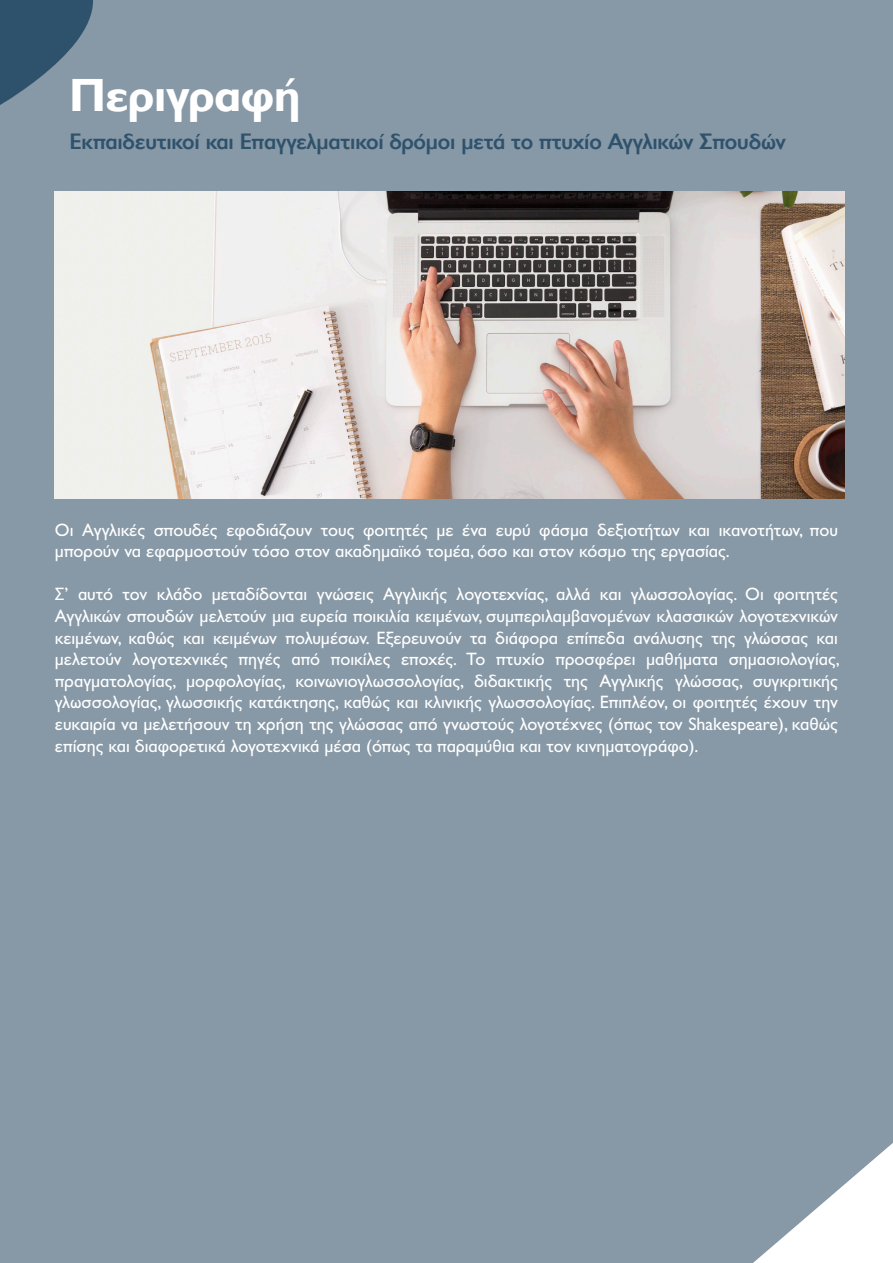
<style>
.page{position:relative;width:893px;height:1263px;background:#8798a6}
.page>*{position:absolute;margin:0;border:0;box-sizing:border-box;transform-origin:0 0}
.t1{font:700 46.65px "Gill Sans Hel";color:#fff}
.t2{font:600 22.5px "Gill Sans Hel";letter-spacing:-.01em;color:#2f526c}
.t3{font:18px/21.6px "Gill Sans Hel";color:#fff}
</style>
<div class="page">
<svg style="left:0;top:0;width:93px;height:105px"></svg>
<svg style="left:753px;top:1143px;width:140px;height:120px"></svg>
<img style="left:55px;top:191px;width:790px;height:307px">
<h1 class="t1" style="left:70px;top:68px;width:232px">Περιγραφή</h1>
<p class="t2" style="left:70px;top:129px;width:718px">Εκπαιδευτικοί και Επαγγελματικοί δρόμοι μετά το πτυχίο Αγγλικών Σπουδών</p>
<p class="t3" style="left:55px;top:519px;width:785px">Οι Αγγλικές σπουδές εφοδιάζουν τους φοιτητές µε ένα ευρύ φάσµα δεξιοτήτων και ικανοτήτων, που µπορούν να εφαρµοστούν τόσο στον ακαδηµαϊκό τοµέα, όσο και στον κόσµο της εργασίας.</p>
<p class="t3" style="left:55px;top:584px;width:786px;text-align:justify">Σ’ αυτό τον κλάδο µεταδίδονται γνώσεις Αγγλικής λογοτεχνίας, αλλά και γλωσσολογίας. Οι φοιτητές Αγγλικών σπουδών µελετούν µια ευρεία ποικιλία κειµένων, συµπεριλαµβανοµένων κλασσικών λογοτεχνικών κειµένων, καθώς και κειµένων πολυµέσων. Εξερευνούν τα διάφορα επίπεδα ανάλυσης της γλώσσας και µελετούν λογοτεχνικές πηγές από ποικίλες εποχές. Το πτυχίο προσφέρει µαθήµατα σηµασιολογίας, πραγµατολογίας, µορφολογίας, κοινωνιογλωσσολογίας, διδακτικής της Αγγλικής γλώσσας, συγκριτικής γλωσσολογίας, γλωσσικής κατάκτησης, καθώς και κλινικής γλωσσολογίας. Επιπλέον, οι φοιτητές έχουν την ευκαιρία να µελετήσουν τη χρήση της γλώσσας από γνωστούς λογοτέχνες (όπως τον Shakespeare), καθώς επίσης και διαφορετικά λογοτεχνικά µέσα (όπως τα παραµύθια και τον κινηµατογράφο).</p>
</div>
